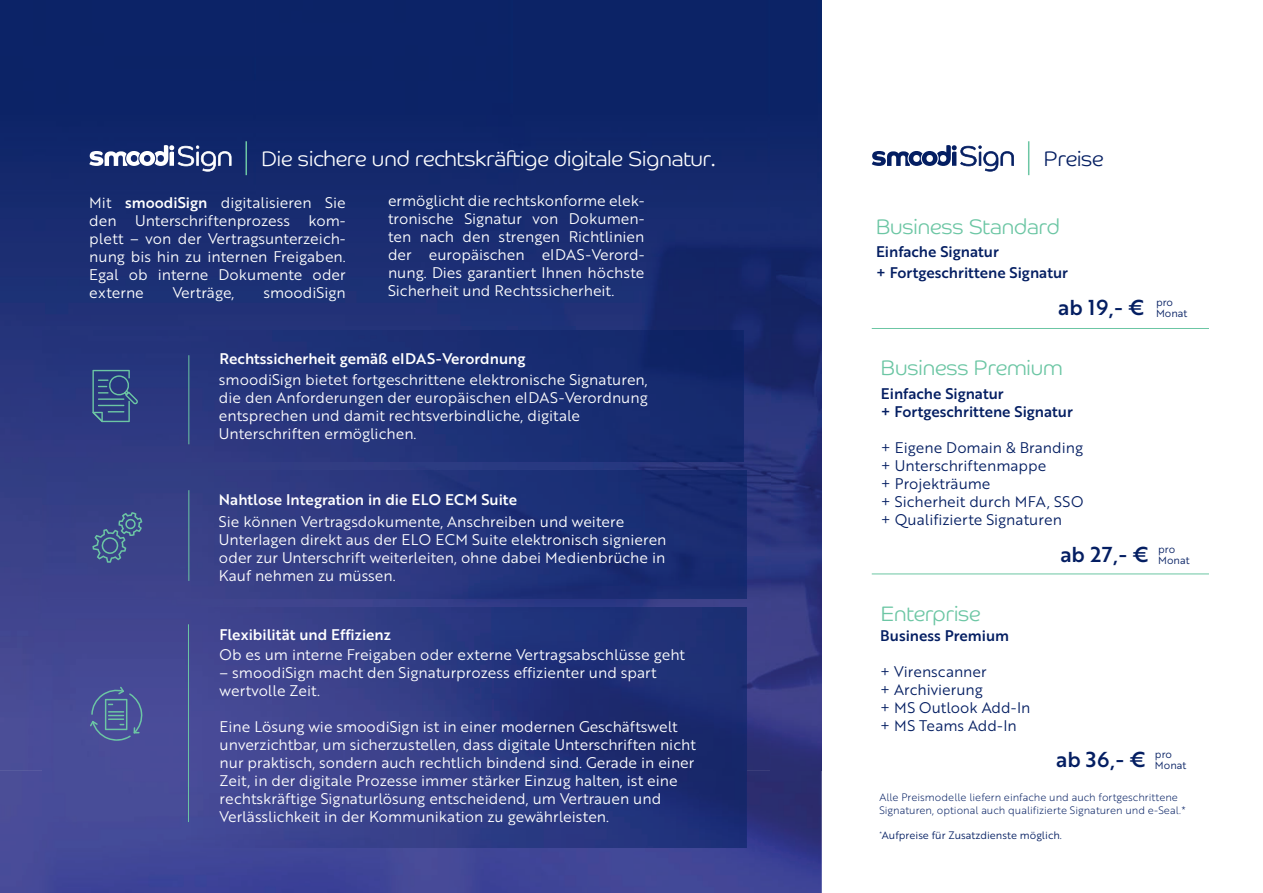
<style>
.page{position:relative;width:1263px;height:893px;background:#fff}
.page>*{position:absolute;margin:0;border:0;box-sizing:border-box;transform-origin:0 0}
.t1{font:300 21px "Co Headline";color:#fff}
.t2{font:300 21px "Co Headline";color:#6cc6a4}
.t3{font:21px "Brother 1816 Medium";letter-spacing:.02em;color:#041e62}
.t4{font:300 21px "Co Headline";color:#041e62}
.t5{font:15px/18px "Brother 1816 Book";color:#fff}
.t6{font:15px/18px "Brother 1816 Book";color:#041e62}
.t7{font:15px/21px "Brother 1816 Medium";color:#041e62}
.t8{font:15px "Brother 1816 Medium";color:#fff}
.t9{font:10.5px/12.6px "Brother 1816 Light";color:#041e62}
.t10{font:10.5px/10.5px "Brother 1816 Book";color:#041e62}
.s1{font-family:"Brother 1816 Medium"}
</style>
<div class="page">
<img style="left:0;top:771px;width:822px;height:122px">
<img style="left:0;top:0;width:770px;height:257px">
<img style="left:770px;top:0;width:52px;height:771px">
<img style="left:0;top:257px;width:719px;height:103px">
<img style="left:719px;top:257px;width:52px;height:514px">
<img style="left:0;top:360px;width:51px;height:411px">
<img style="left:51px;top:461px;width:668px;height:10px">
<img style="left:51px;top:598px;width:668px;height:10px">
<img style="left:43px;top:331px;width:700px;height:130px">
<img style="left:43px;top:471px;width:703px;height:127px">
<img style="left:43px;top:608px;width:703px;height:239px">
<svg style="left:89px;top:145px;width:142px;height:27px"></svg>
<hr style="left:245px;top:141px;width:2px;height:34px;background:#6cc6a4">
<svg style="left:872px;top:145px;width:142px;height:27px"></svg>
<hr style="left:1028px;top:141px;width:1px;height:34px;background:#6cc6a4">
<svg style="left:92px;top:370px;width:46px;height:52px;background:#375486"></svg>
<svg style="left:90px;top:687px;width:53px;height:54px;background:#4e5f99"></svg>
<svg style="left:92px;top:512px;width:50px;height:51px;background:#42588c"></svg>
<hr style="left:188px;top:355px;width:1px;height:89px;background:#6cc6a4">
<hr style="left:188px;top:490px;width:1px;height:91px;background:#6cc6a4">
<hr style="left:188px;top:624px;width:1px;height:198px;background:#6cc6a4">
<hr style="left:872px;top:328px;width:337px;height:1px;background:#6cc6a4">
<hr style="left:872px;top:574px;width:337px;height:1px;background:#6cc6a4">
<h1 class="t1" style="left:261px;top:138px;width:456px">Die sichere und rechtskräftige digitale Signatur.</h1>
<h1 class="t4" style="left:1044px;top:138px;width:61px">Preise</h1>
<p class="t5" style="left:89px;top:193px;width:258px;text-align:justify">Mit <span class="s1">smoodiSign</span> digitalisieren Sie den Unterschriftenprozess kom&shy;plett – von der Vertragsunterzeich&shy;nung bis hin zu internen Freigaben.<br>Egal ob interne Dokumente oder externe</p>
<p class="t5" style="left:173px;top:283px;width:63px">Verträge,</p>
<p class="t5" style="left:263px;top:283px;width:84px">smoodiSign</p>
<p class="t5" style="left:388px;top:191px;width:258px;text-align:justify">ermöglicht die rechtskonforme elek&shy;tronische Signatur von Dokumen&shy;ten nach den strengen Richtlinien der europäischen eIDAS-Verord&shy;nung. Dies garantiert Ihnen höchste Sicherheit und Rechtssicherheit.</p>
<h1 class="t2" style="left:876px;top:206px;width:185px">Business Standard</h1>
<p class="t7" style="left:876px;top:240px;width:194px">Einfache Signatur<br>+ Fortgeschrittene Signatur</p>
<h1 class="t3" style="left:1058px;top:291px;width:88px">ab 19,- €</h1>
<p class="t10" style="left:1156px;top:297px;width:33px">pro<br>Monat</p>
<p class="t8" style="left:220px;top:347px;width:307px">Rechtssicherheit gemäß eIDAS-Verordnung</p>
<p class="t5" style="left:219px;top:370px;width:430px">smoodiSign bietet fortgeschrittene elektronische Signaturen, die den Anforderungen der europäischen eIDAS-Verordnung entsprechen und damit rechtsverbindliche, digitale Unterschriften ermöglichen.</p>
<p class="t8" style="left:219px;top:489px;width:300px">Nahtlose Integration in die ELO ECM Suite</p>
<p class="t5" style="left:219px;top:512px;width:449px">Sie können Vertragsdokumente, Anschreiben und weitere Unterlagen direkt aus der ELO ECM Suite elektronisch signieren oder zur Unterschrift weiterleiten, ohne dabei Medienbrüche in Kauf nehmen zu müssen.</p>
<h1 class="t2" style="left:881px;top:348px;width:183px">Business Premium</h1>
<p class="t7" style="left:881px;top:384px;width:194px;line-height:18px">Einfache Signatur<br>+ Fortgeschrittene Signatur</p>
<p class="t6" style="left:881px;top:438px;width:204px">+ Eigene Domain &amp; Branding + Unterschriftenmappe<br>+ Projekträume<br>+ Sicherheit durch MFA, SSO + Qualifizierte Signaturen</p>
<h1 class="t3" style="left:1060px;top:538px;width:91px">ab 27,- €</h1>
<p class="t10" style="left:1158px;top:544px;width:33px">pro<br>Monat</p>
<h1 class="t2" style="left:881px;top:593px;width:101px">Enterprise</h1>
<p class="t8" style="left:220px;top:623px;width:173px">Flexibilität und Effizienz</p>
<p class="t5" style="left:220px;top:645px;width:467px">Ob es um interne Freigaben oder externe Vertragsabschlüsse geht</p>
<p class="t5" style="left:220px;top:663px;width:439px">– smoodiSign macht den Signaturprozess effizienter und spart wertvolle Zeit.</p>
<p class="t5" style="left:220px;top:717px;width:478px">Eine Lösung wie smoodiSign ist in einer modernen Geschäftswelt unverzichtbar, um sicherzustellen, dass digitale Unterschriften nicht nur praktisch, sondern auch rechtlich bindend sind. Gerade in einer Zeit, in der digitale Prozesse immer stärker Einzug halten, ist eine rechtskräftige Signaturlösung entscheidend, um Vertrauen und Verlässlichkeit in der Kommunikation zu gewährleisten.</p>
<p class="t7" style="left:880px;top:625px;width:130px">Business Premium</p>
<p class="t6" style="left:880px;top:662px;width:152px">+ Virenscanner<br>+ Archivierung<br>+ MS Outlook Add-In + MS Teams Add-In</p>
<h1 class="t3" style="left:1056px;top:744px;width:92px">ab 36,- €</h1>
<p class="t10" style="left:1155px;top:749px;width:33px">pro<br>Monat</p>
<p class="t9" style="left:879px;top:791px;width:308px">Alle Preismodelle liefern einfache und auch fortgeschrittene<br>Signaturen, optional auch qualifizierte Signaturen und e-Seal.*</p>
<p class="t10" style="left:879px;top:830px;width:184px"><sup>*</sup>Aufpreise für Zusatzdienste möglich.</p>
</div>
